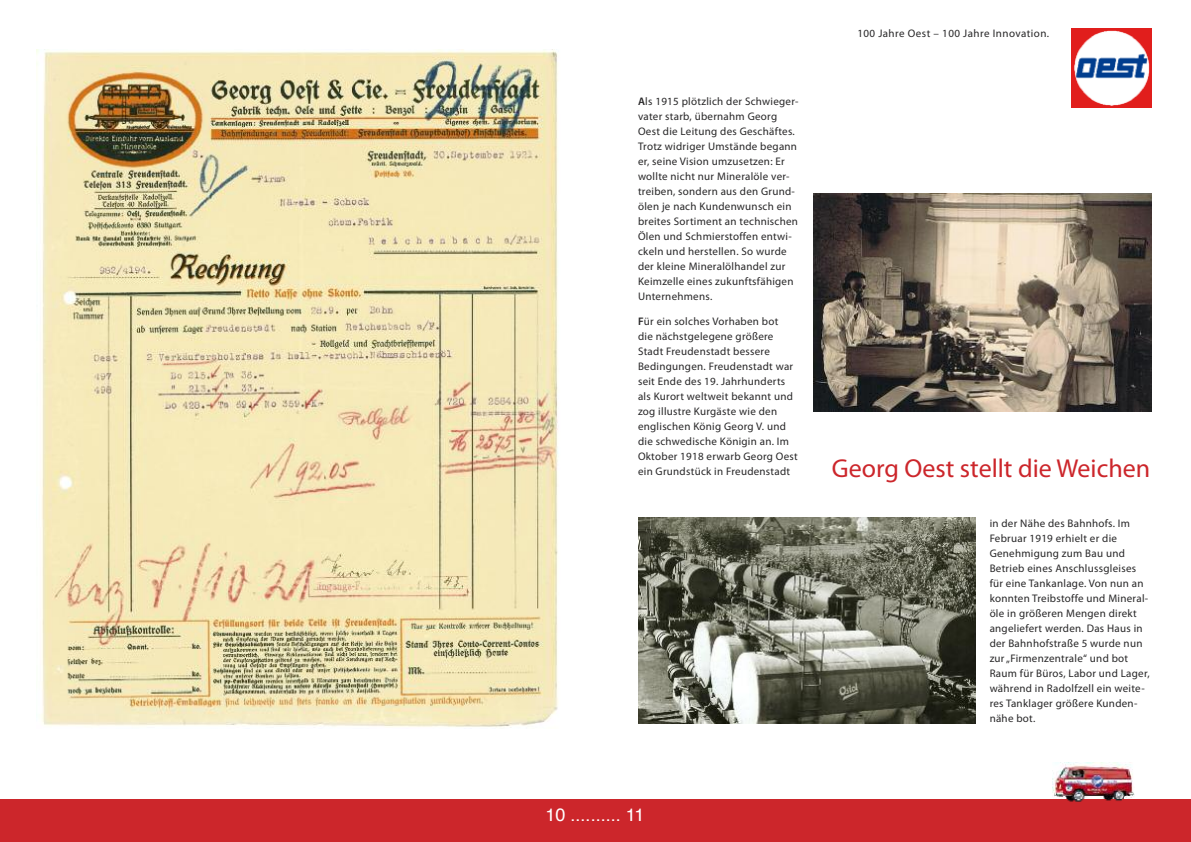
<style>
.page{position:relative;width:1191px;height:842px;background:#fff}
.page>*{position:absolute;margin:0;border:0;box-sizing:border-box;transform-origin:0 0}
.t1{font:26px "Myriad Pro";color:#cc262b}
.t2{font:18px "Helvetica";color:#fff}
.t3{font:11px/15px "Myriad Pro";letter-spacing:.025em;color:#272627}
.s1{font-weight:600}
</style>
<div class="page">
<div style="left:0;top:799px;width:595px;height:43px;background:#cc262b"></div>
<img style="left:814px;top:193px;width:337px;height:218px">
<div style="left:595px;top:799px;width:596px;height:43px;background:#cc262b"></div>
<img style="left:37px;top:49px;width:521px;height:679px">
<img style="left:1052px;top:763px;width:82px;height:39px">
<img style="left:638px;top:518px;width:337px;height:205px">
<img style="left:1071px;top:28px;width:80px;height:80px">
<p class="t3" style="left:638px;top:95px;width:162px"><span class="s1">A</span>ls 1915 plötzlich der Schwieger&shy;vater starb, übernahm Georg<br>Oest die Leitung des Geschäftes.<br>Trotz widriger Umstände begann er, seine Vision umzusetzen: Er wollte nicht nur Mineralöle ver&shy;treiben, sondern aus den Grund&shy;ölen je nach Kundenwunsch ein breites Sortiment an technischen<br>Ölen und Schmierstoffen entwi&shy;ckeln und herstellen. So wurde der kleine Mineralölhandel zur<br>Keimzelle eines zukunftsfähigen<br>Unternehmens.</p>
<p class="t3" style="left:638px;top:315px;width:161px"><span class="s1">F</span>ür ein solches Vorhaben bot<br>die nächstgelegene größere<br>Stadt Freudenstadt bessere<br>Bedingungen. Freudenstadt war seit Ende des 19. Jahrhunderts als Kurort weltweit bekannt und zog illustre Kurgäste wie den englischen König Georg V. und die schwedische Königin an. Im<br>Oktober 1918 erwarb Georg Oest ein Grundstück in Freudenstadt</p>
<p class="t3" style="left:857px;top:26px;width:193px">100 Jahre Oest – 100 Jahre Innovation.</p>
<h1 class="t1" style="left:832px;top:459px;width:320px">Georg Oest stellt die Weichen</h1>
<p class="t3" style="left:989px;top:517px;width:161px">in der Nähe des Bahnhofs. Im<br>Februar 1919 erhielt er die<br>Genehmigung zum Bau und<br>Betrieb eines Anschlussgleises für eine Tankanlage. Von nun an konnten Treibstoffe und Mineral&shy;öle in größeren Mengen direkt angeliefert werden. Das Haus in der Bahnhofstraße 5 wurde nun zur„Firmenzentrale“ und bot<br>Raum für Büros, Labor und Lager, während in Radolfzell ein weite&shy;res Tanklager größere Kunden&shy;nähe bot.</p>
<h2 class="t2" style="left:545px;top:808px;width:100px">10 .......... 11</h2>
</div>
